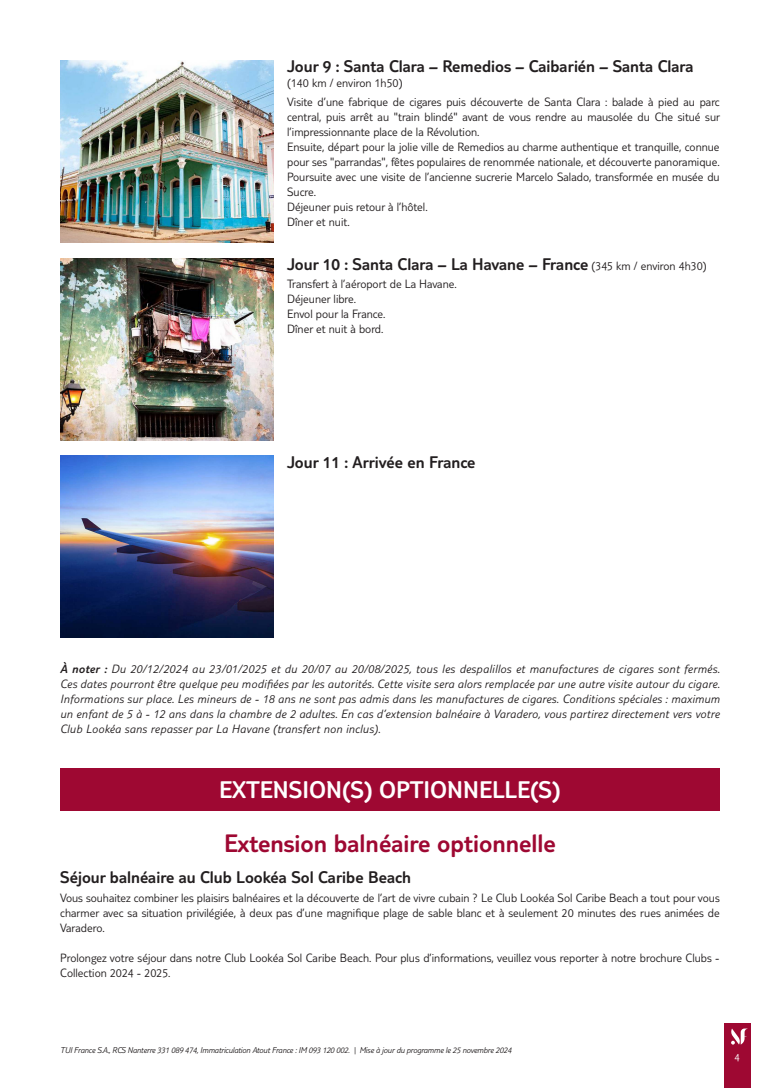
<style>
.page{position:relative;width:780px;height:1088px;background:#fff}
.page>*{position:absolute;margin:0;border:0;box-sizing:border-box;transform-origin:0 0}
.t1{font:300 26.25px "TUI Type";color:#9e0832}
.t2{font:300 25px "TUI Type";color:#fff}
.t3{font:300 17.5px "TUI Type";color:#231f20}
.t4{font:300 12.5px/15px "TUI Type";color:#231f20}
.t5{font:italic 300 12.5px/15px "TUI Type";letter-spacing:.02em;color:#231f20;text-align:justify}
.t6{font:300 11.25px "TUI Type";color:#fff}
.t7{font:italic 300 8.75px "TUI Type";letter-spacing:-.02em;color:#231f20}
.s1{font-size:12.5px}
.s2{font-style:inherit}
</style>
<div class="page">
<div style="left:724px;top:1023px;width:26px;height:65px;background:#9e0832"></div>
<svg style="left:731px;top:1028px;width:17px;height:16px"></svg>
<img style="left:60px;top:60px;width:213px;height:182px">
<img style="left:60px;top:258px;width:213px;height:182px">
<img style="left:60px;top:456px;width:213px;height:182px">
<div style="left:60px;top:768px;width:659px;height:42px;background:#9e0832"></div>
<h3 class="t3" style="left:287px;top:56px;width:408px">Jour 9 : Santa Clara – Remedios – Caibarién – Santa Clara</h3>
<p class="t4" style="left:287px;top:73px;width:434px;line-height:18.5px">(140 km / environ 1h50)<br>Visite d’une fabrique de cigares puis découverte de Santa Clara : balade à pied au parc</p>
<p class="t4" style="left:287px;top:109px;width:434px">central, puis arrêt au "train blindé" avant de vous rendre au mausolée du Che situé sur l’impressionnante place de la Révolution.<br>Ensuite, départ pour la jolie ville de Remedios au charme authentique et tranquille, connue pour ses "parrandas", fêtes populaires de renommée nationale, et découverte panoramique.<br>Poursuite avec une visite de l’ancienne sucrerie Marcelo Salado, transformée en musée du Sucre.<br>Déjeuner puis retour à l’hôtel.<br>Dîner et nuit.</p>
<h3 class="t3" style="left:287px;top:254px;width:421px">Jour 10 : Santa Clara – La Havane – France <span class="s1">(345 km / environ 4h30)</span></h3>
<p class="t4" style="left:287px;top:276px;width:171px">Transfert à l’aéroport de La Havane.<br>Déjeuner libre.<br>Envol pour la France.<br>Dîner et nuit à bord.</p>
<h3 class="t3" style="left:287px;top:452px;width:190px">Jour 11 : Arrivée en France</h3>
<p class="t5" style="left:60px;top:661px;width:661px"><span class="s2">À noter :</span> Du 20/12/2024 au 23/01/2025 et du 20/07 au 20/08/2025, tous les despalillos et manufactures de cigares sont fermés.<br>Ces dates pourront être quelque peu modifiées par les autorités. Cette visite sera alors remplacée par une autre visite autour du cigare.<br>Informations sur place. Les mineurs de - 18 ans ne sont pas admis dans les manufactures de cigares. Conditions spéciales : maximum un enfant de 5 à - 12 ans dans la chambre de 2 adultes. En cas d’extension balnéaire à Varadero, vous partirez directement vers votre Club Lookéa sans repasser par La Havane (transfert non inclus).</p>
<h2 class="t2" style="left:219px;top:775px;width:343px">EXTENSION(S) OPTIONNELLE(S)</h2>
<h1 class="t1" style="left:224px;top:828px;width:333px">Extension balnéaire optionnelle</h1>
<h3 class="t3" style="left:60px;top:867px;width:352px">Séjour balnéaire au Club Lookéa Sol Caribe Beach</h3>
<p class="t4" style="left:60px;top:890px;width:661px;text-align:justify">Vous souhaitez combiner les plaisirs balnéaires et la découverte de l’art de vivre cubain ? Le Club Lookéa Sol Caribe Beach a tout pour vous charmer avec sa situation privilégiée, à deux pas d’une magnifique plage de sable blanc et à seulement 20 minutes des rues animées de Varadero.</p>
<p class="t4" style="left:60px;top:950px;width:661px">Prolongez votre séjour dans notre Club Lookéa Sol Caribe Beach. Pour plus d’informations, veuillez vous reporter à notre brochure Clubs -<br>Collection 2024 - 2025.</p>
<p class="t7" style="left:60px;top:1045px;width:452px">TUI France S.A., RCS Nanterre 331 089 474, Immatriculation Atout France : IM 093 120 002. | Mise à jour du programme le 25 novembre 2024</p>
<p class="t6" style="left:734px;top:1050px;width:7px">4</p>
</div>
